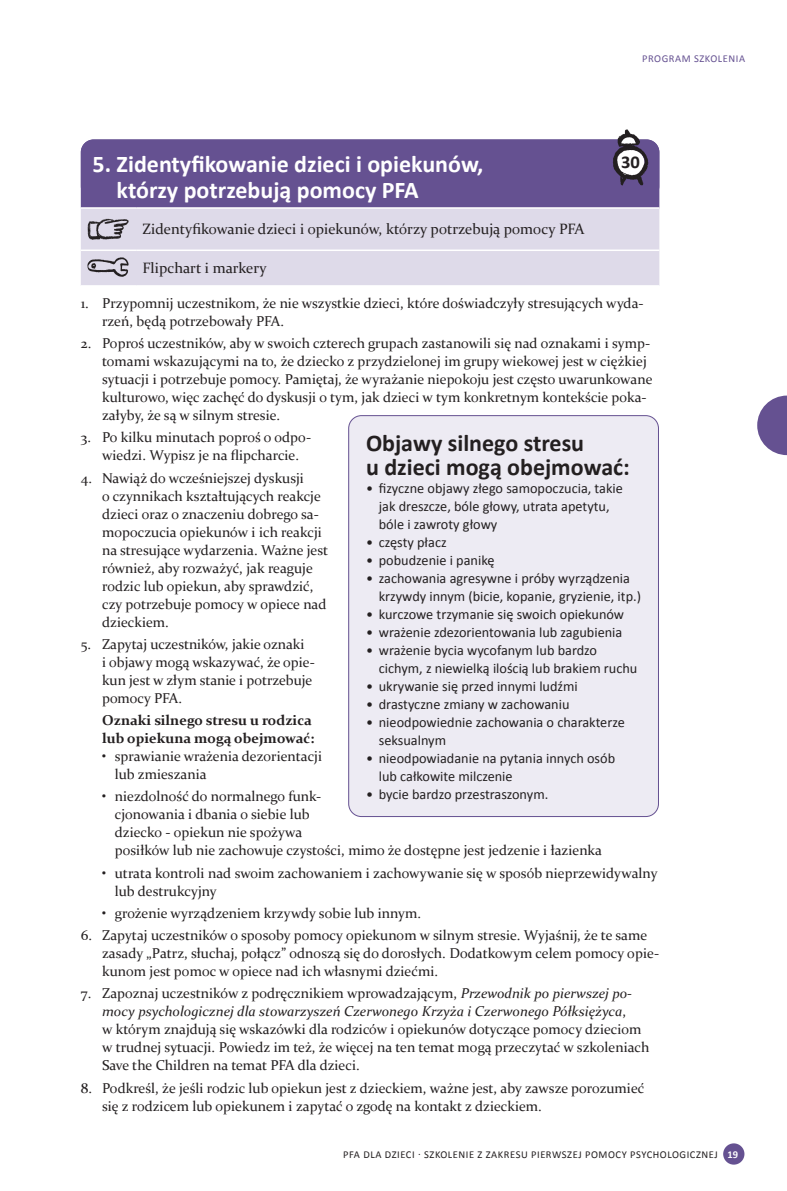
<style>
.page{position:relative;width:787px;height:1191px;background:#fff}
.page>*{position:absolute;margin:0;border:0;box-sizing:border-box;transform-origin:0 0}
.skema_normal{font:700 24px/25.5px "Calibri";color:#fff}
.Boksoverskrift{font:700 24px/24px "Calibri";color:#231f20}
.t1{font:700 18px "Calibri";color:#231f20}
.Normal_bjaelke{font:15px "Constantia";color:#231f20}
.t2{font:14.25px/18px "Constantia";color:#231f20}
.t3{font:14.25px/18px "Calibri";color:#231f20}
.t4{font:700 14.25px/18px "Constantia";color:#231f20}
.t5{font:10.5px "Calibri";letter-spacing:.05em;color:#231f20}
.t6{font:10.5px "Calibri";letter-spacing:.05em;color:#655191}
.s1{font-style:italic}
.s2{font-weight:700;color:#fff}
</style>
<div class="page">
<div style="left:723px;top:1143px;width:21px;height:21px;background:#655191;border-radius:50%"></div>
<svg style="left:757px;top:395px;width:30px;height:60px"></svg>
<div style="left:81px;top:139px;width:578px;height:80px;background:#655191;border-radius:13px"></div>
<div style="left:81px;top:209px;width:578px;height:76px;background:#dedae9"></div>
<hr style="left:81px;top:207px;width:55px;height:2px;background:#fff">
<hr style="left:136px;top:207px;width:523px;height:2px;background:#fff">
<hr style="left:81px;top:249px;width:55px;height:2px;background:#fff">
<hr style="left:136px;top:249px;width:523px;height:2px;background:#fff">
<img style="left:87px;top:219px;width:42px;height:20px">
<img style="left:87px;top:258px;width:41px;height:19px">
<img style="left:612px;top:130px;width:36px;height:56px">
<div style="left:349px;top:415px;width:309px;height:401px;background:#edebf3;border-radius:13px"></div>
<div style="left:348px;top:415px;width:311px;height:402px;border:1px solid #655191;border-radius:13px"></div>
<p class="t6" style="left:642px;top:52px;width:104px">PROGRAM SZKOLENIA</p>
<p class="skema_normal" style="left:117px;top:151px;width:368px;text-indent:-24px">5. Zidentyfikowanie dzieci i opiekunów, którzy potrzebują pomocy PFA</p>
<p class="Normal_bjaelke" style="left:142px;top:218px;width:443px">Zidentyfikowanie dzieci i opiekunów, którzy potrzebują pomocy PFA</p>
<p class="Normal_bjaelke" style="left:142px;top:257px;width:126px">Flipchart i markery</p>
<p class="t2" style="left:102px;top:293px;width:543px;text-indent:-21px">1. Przypomnij uczestnikom, że nie wszystkie dzieci, które doświadczyły stresujących wyda&shy;rzeń, będą potrzebowały PFA.</p>
<p class="t2" style="left:102px;top:333px;width:552px;text-indent:-21px">2. Poproś uczestników, aby w swoich czterech grupach zastanowili się nad oznakami i symp&shy;tomami wskazującymi na to, że dziecko z przydzielonej im grupy wiekowej jest w ciężkiej sytuacji i potrzebuje pomocy. Pamiętaj, że wyrażanie niepokoju jest często uwarunkowane kulturowo, więc zachęć do dyskusji o tym, jak dzieci w tym konkretnym kontekście poka&shy;załyby, że są w silnym stresie.</p>
<p class="t2" style="left:102px;top:428px;width:210px;text-indent:-21px">3. Po kilku minutach poproś o odpo&shy;wiedzi. Wypisz je na flipcharcie.</p>
<p class="t2" style="left:102px;top:468px;width:228px;text-indent:-21px">4. Nawiąż do wcześniejszej dyskusji<br>o czynnikach kształtujących reakcje dzieci oraz o znaczeniu dobrego sa&shy;mopoczucia opiekunów i ich reakcji na stresujące wydarzenia. Ważne jest również, aby rozważyć, jak reaguje rodzic lub opiekun, aby sprawdzić, czy potrzebuje pomocy w opiece nad dzieckiem.</p>
<p class="t2" style="left:102px;top:634px;width:214px;text-indent:-21px">5. Zapytaj uczestników, jakie oznaki<br>i objawy mogą wskazywać, że opie&shy;kun jest w złym stanie i potrzebuje pomocy PFA.</p>
<p class="t4" style="left:102px;top:710px;width:214px">Oznaki silnego stresu u rodzica lub opiekuna mogą obejmować:</p>
<p class="t2" style="left:115px;top:746px;width:209px;text-indent:-13px">• sprawianie wrażenia dezorientacji lub zmieszania</p>
<p class="t2" style="left:115px;top:787px;width:489px;text-indent:-13px">• niezdolność do normalnego funk-<br>cjonowania i dbania o siebie lub<br>dziecko - opiekun nie spożywa<br>posiłków lub nie zachowuje czystości, mimo że dostępne jest jedzenie i łazienka</p>
<p class="t2" style="left:115px;top:863px;width:544px;text-indent:-13px">• utrata kontroli nad swoim zachowaniem i zachowywanie się w sposób nieprzewidywalny lub destrukcyjny</p>
<p class="t2" style="left:102px;top:903px;width:320px">• grożenie wyrządzeniem krzywdy sobie lub innym.</p>
<p class="t2" style="left:102px;top:925px;width:558px;text-indent:-21px">6. Zapytaj uczestników o sposoby pomocy opiekunom w silnym stresie. Wyjaśnij, że te same zasady „Patrz, słuchaj, połącz” odnoszą się do dorosłych. Dodatkowym celem pomocy opie&shy;kunom jest pomoc w opiece nad ich własnymi dziećmi.</p>
<p class="t2" style="left:102px;top:984px;width:549px;text-indent:-21px">7. Zapoznaj uczestników z podręcznikiem wprowadzającym, <span class="s1">Przewodnik po pierwszej po&shy;mocy psychologicznej dla stowarzyszeń Czerwonego Krzyża i Czerwonego Półksiężyca</span>,<br>w którym znajdują się wskazówki dla rodziców i opiekunów dotyczące pomocy dzieciom w trudnej sytuacji. Powiedz im też, że więcej na ten temat mogą przeczytać w szkoleniach Save the Children na temat PFA dla dzieci.</p>
<p class="t2" style="left:102px;top:1078px;width:544px;text-indent:-21px">8. Podkreśl, że jeśli rodzic lub opiekun jest z dzieckiem, ważne jest, aby zawsze porozumieć się z rodzicem lub opiekunem i zapytać o zgodę na kontakt z dzieckiem.</p>
<p class="t1" style="left:621px;top:150px;width:20px">30</p>
<p class="Boksoverskrift" style="left:366px;top:430px;width:265px">Objawy silnego stresu<br>u dzieci mogą obejmować:</p>
<p class="t3" style="left:379px;top:478px;width:245px;text-indent:-13px">• fizyczne objawy złego samopoczucia, takie jak dreszcze, bóle głowy, utrata apetytu, bóle i zawroty głowy</p>
<p class="t3" style="left:366px;top:532px;width:82px">• częsty płacz</p>
<p class="t3" style="left:366px;top:550px;width:130px">• pobudzenie i panikę</p>
<p class="t3" style="left:379px;top:568px;width:264px;text-indent:-13px">• zachowania agresywne i próby wyrządzenia krzywdy innym (bicie, kopanie, gryzienie, itp.)</p>
<p class="t3" style="left:366px;top:604px;width:259px">• kurczowe trzymanie się swoich opiekunów</p>
<p class="t3" style="left:366px;top:622px;width:258px">• wrażenie zdezorientowania lub zagubienia</p>
<p class="t3" style="left:379px;top:640px;width:260px;text-indent:-13px">• wrażenie bycia wycofanym lub bardzo cichym, z niewielką ilością lub brakiem ruchu</p>
<p class="t3" style="left:366px;top:676px;width:213px">• ukrywanie się przed innymi ludźmi</p>
<p class="t3" style="left:366px;top:694px;width:205px">• drastyczne zmiany w zachowaniu</p>
<p class="t3" style="left:379px;top:712px;width:247px;text-indent:-13px">• nieodpowiednie zachowania o charakterze seksualnym</p>
<p class="t3" style="left:379px;top:748px;width:238px;text-indent:-13px">• nieodpowiadanie na pytania innych osób lub całkowite milczenie</p>
<p class="t3" style="left:366px;top:784px;width:184px">• bycie bardzo przestraszonym.</p>
<p class="t5" style="left:343px;top:1148px;width:396px">PFA DLA DZIECI · SZKOLENIE Z ZAKRESU PIERWSZEJ POMOCY PSYCHOLOGICZNEJ <span class="s2">19</span></p>
</div>
